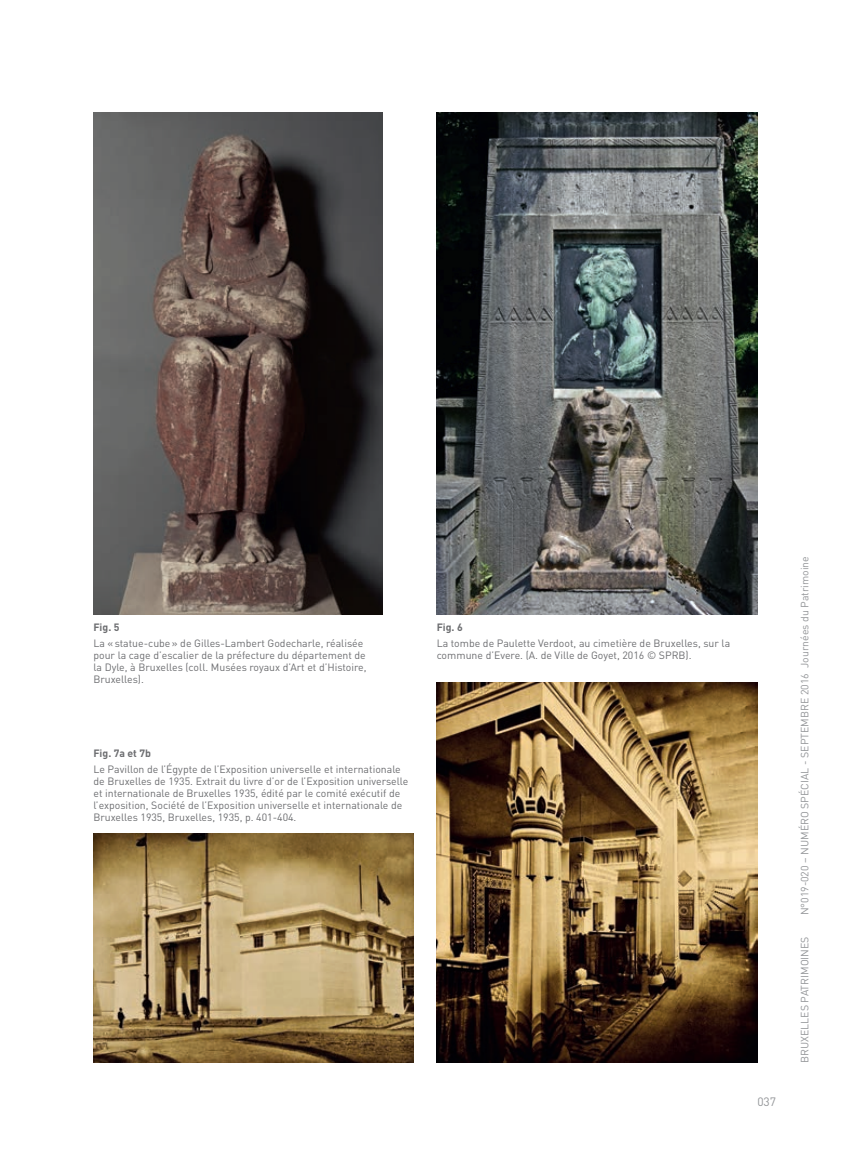
<style>
.page{position:relative;width:851px;height:1149px;background:#fff}
.page>*{position:absolute;margin:0;border:0;box-sizing:border-box;transform-origin:0 0}
.t1{font:12px "DIN";color:#939598}
.t2{font:10.5px/12px "DIN";color:#6c6d70}
.t3{font:10.5px "DIN";color:#939598}
.t4{font:700 10.5px "DIN";color:#6c6d70}
</style>
<div class="page">
<img style="left:436px;top:682px;width:321px;height:380px">
<img style="left:93px;top:833px;width:321px;height:229px">
<img style="left:93px;top:113px;width:289px;height:501px">
<img style="left:436px;top:113px;width:321px;height:501px">
<p class="t4" style="left:93px;top:619px;width:28px">Fig. 5</p>
<p class="t2" style="left:93px;top:636px;width:275px">La «statue-cube» de Gilles-Lambert Godecharle, réalisée pour la cage d’escalier de la préfecture du département de la Dyle, à Bruxelles (coll. Musées royaux d’Art et d’Histoire, Bruxelles).</p>
<p class="t4" style="left:93px;top:745px;width:59px">Fig. 7a et 7b</p>
<p class="t2" style="left:93px;top:762px;width:316px">Le Pavillon de l’Égypte de l’Exposition universelle et internationale de Bruxelles de 1935. Extrait du livre d’or de l’Exposition universelle et internationale de Bruxelles 1935, édité par le comité exécutif de l’exposition, Société de l’Exposition universelle et internationale de Bruxelles 1935, Bruxelles, 1935, p. 401-404.</p>
<p class="t4" style="left:436px;top:619px;width:28px">Fig. 6</p>
<p class="t2" style="left:436px;top:636px;width:295px">La tombe de Paulette Verdoot, au cimetière de Bruxelles, sur la commune d’Evere. (A. de Ville de Goyet, 2016 © SPRB).</p>
<p class="t1" style="left:757px;top:1094px;width:20px">037</p>
<p class="t3" style="left:798px;top:915px;width:360px;rotate:-90deg">N°019-020 – NUMÉRO SPÉCIAL - SEPTEMBRE 2016 Journées du Patrimoine</p>
<p class="t3" style="left:798px;top:1062px;width:128px;rotate:-90deg">BRUXELLES PATRIMOINES</p>
</div>
